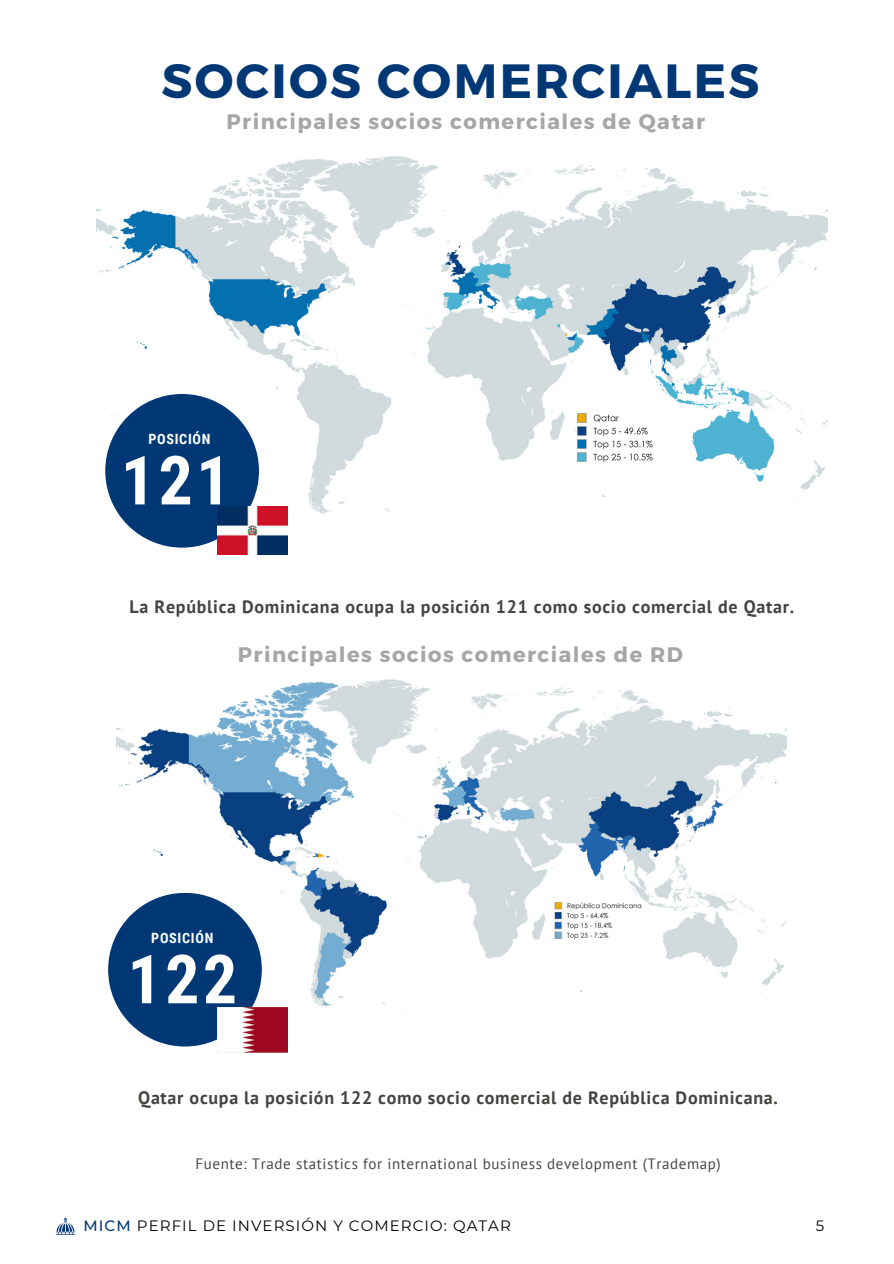
<style>
.page{position:relative;width:894px;height:1264px;background:#fff}
.page>*{position:absolute;margin:0;border:0;box-sizing:border-box;transform-origin:0 0}
.t1{font:700 67.8px "Roboto Condensed";letter-spacing:.05em;color:#fff}
.t2{font:700 48px "Montserrat";letter-spacing:.05em;color:#003876}
.t3{font:700 21px "Montserrat";letter-spacing:.07em;color:#a6a6a6}
.t4{font:700 18px "PT Sans";letter-spacing:.04em;color:#444440}
.t5{font:15px "PT Sans";letter-spacing:.04em;color:#444440}
.t6{font:15px "Montserrat";letter-spacing:.07em;color:#000}
.t7{font:700 14.1px "Roboto Condensed";letter-spacing:.05em;color:#fff}
.s1{font-weight:500;color:#003876}
</style>
<div class="page">
<img style="left:56px;top:1217px;width:18px;height:17px">
<img style="left:97px;top:156px;width:730px;height:364px">
<svg style="left:105px;top:394px;width:154px;height:153px"></svg>
<img style="left:217px;top:507px;width:70px;height:47px">
<img style="left:116px;top:679px;width:670px;height:345px">
<svg style="left:108px;top:892px;width:154px;height:154px"></svg>
<img style="left:218px;top:1007px;width:69px;height:45px">
<h3 class="t2" style="left:161px;top:49px;width:599px">SOCIOS COMERCIALES</h3>
<p class="t3" style="left:226px;top:107px;width:480px">Principales socios comerciales de Qatar</p>
<p class="t7" style="left:148px;top:430px;width:64px">POSICIÓN</p>
<h5 class="t1" style="left:121px;top:441px;width:111px">121</h5>
<p class="t4" style="left:130px;top:594px;width:666px">La República Dominicana ocupa la posición 121 como socio comercial de Qatar.</p>
<p class="t3" style="left:238px;top:641px;width:446px">Principales socios comerciales de RD</p>
<h4 class="t7" style="left:151px;top:929px;width:64px">POSICIÓN</h4>
<h5 class="t1" style="left:127px;top:940px;width:111px">122</h5>
<h6 class="t4" style="left:138px;top:1085px;width:641px">Qatar ocupa la posición 122 como socio comercial de República Dominicana.</h6>
<h4 class="t5" style="left:195px;top:1153px;width:526px">Fuente: Trade statistics for international business development (Trademap)</h4>
<h1 class="t6" style="left:84px;top:1216px;width:428px"><span class="s1">MICM</span> PERFIL DE INVERSIÓN Y COMERCIO: QATAR</h1>
<h1 class="t6" style="left:815px;top:1216px;width:10px">5</h1>
</div>
